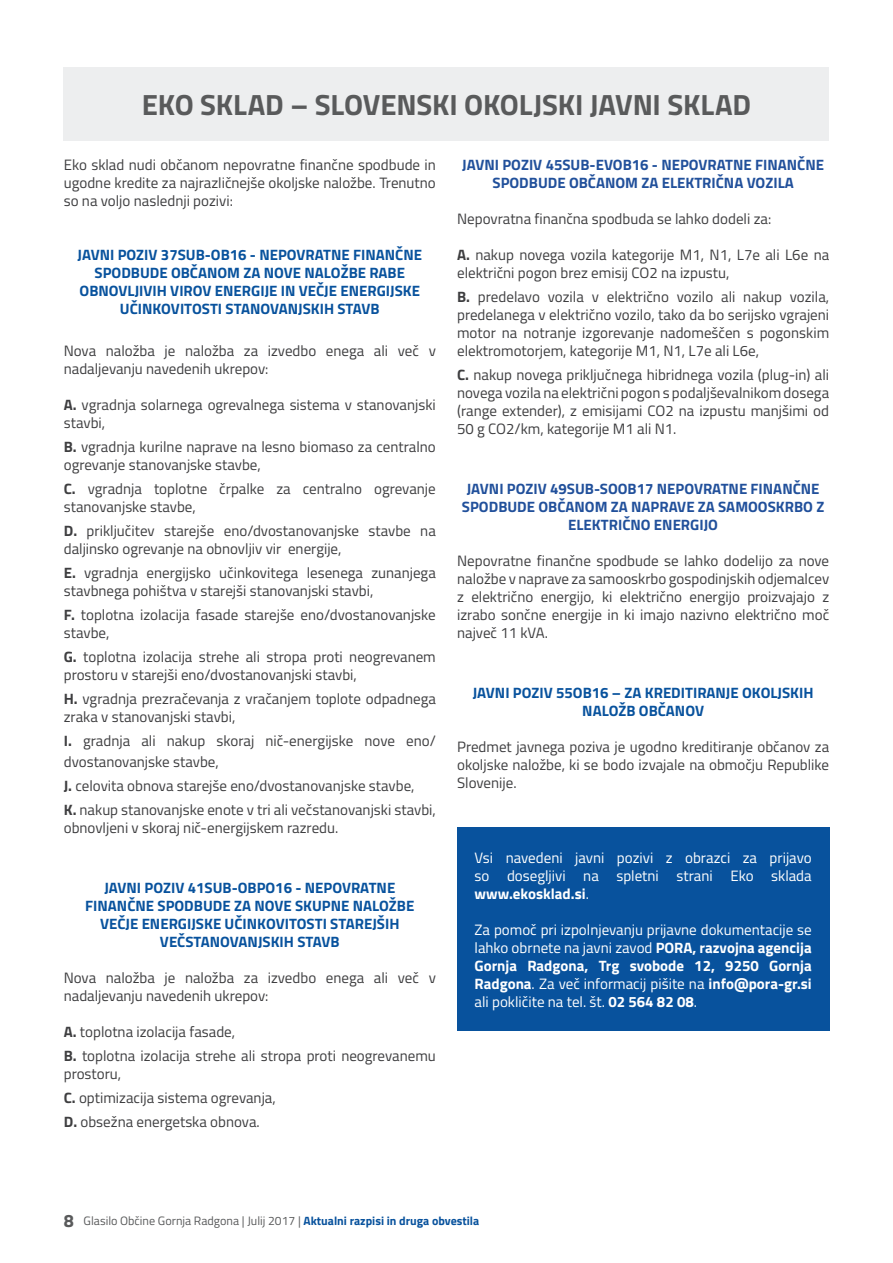
<style>
.page{position:relative;width:893px;height:1263px;background:#fff}
.page>*{position:absolute;margin:0;border:0;box-sizing:border-box;transform-origin:0 0}
.t1{font:700 29.25px "Titillium";letter-spacing:-.005em;color:#595a5b}
.t2{font:15px/18px "Titillium";color:#3e3e40}
.t3{font:700 15px/18px "Titillium";color:#08529d;text-align:center}
.t4{font:15px/18px "Titillium";color:#fff;text-align:justify}
.t5{font:700 15px/18px "Titillium";color:#21509b;text-align:center}
.t6{font:12.15px "Titillium";color:#595a5b}
.s1{font-weight:700}
.s2{font-weight:700;font-size:18px}
.s3{font-weight:700;font-size:12px;color:#08529d}
</style>
<div class="page">
<div style="left:64px;top:67px;width:765px;height:74px;background:#edeeef"></div>
<div style="left:457px;top:827px;width:372px;height:204px;background:#08529d"></div>
<h1 class="t1" style="left:142px;top:82px;width:611px">EKO SKLAD – SLOVENSKI OKOLJSKI JAVNI SKLAD</h1>
<p class="t2" style="left:64px;top:155px;width:374px;text-align:justify">Eko sklad nudi občanom nepovratne finančne spodbude in ugodne kredite za najrazličnejše okoljske naložbe. Trenutno so na voljo naslednji pozivi:</p>
<p class="t3" style="left:78px;top:245px;width:346px">JAVNI POZIV 37SUB-OB16 - NEPOVRATNE FINANČNE SPODBUDE OBČANOM ZA NOVE NALOŽBE RABE OBNOVLJIVIH VIROV ENERGIJE IN VEČJE ENERGIJSKE UČINKOVITOSTI STANOVANJSKIH STAVB</p>
<p class="t2" style="left:64px;top:341px;width:374px">Nova naložba je naložba za izvedbo enega ali več v nadaljevanju navedenih ukrepov:</p>
<p class="t2" style="left:64px;top:395px;width:374px"><span class="s1">A.</span> vgradnja solarnega ogrevalnega sistema v stanovanjski stavbi,</p>
<p class="t2" style="left:64px;top:437px;width:374px"><span class="s1">B.</span> vgradnja kurilne naprave na lesno biomaso za centralno ogrevanje stanovanjske stavbe,</p>
<p class="t2" style="left:64px;top:479px;width:374px"><span class="s1">C.</span> vgradnja toplotne črpalke za centralno ogrevanje stanovanjske stavbe,</p>
<p class="t2" style="left:64px;top:521px;width:374px"><span class="s1">D.</span> priključitev starejše eno/dvostanovanjske stavbe na daljinsko ogrevanje na obnovljiv vir energije,</p>
<p class="t2" style="left:64px;top:563px;width:374px"><span class="s1">E.</span> vgradnja energijsko učinkovitega lesenega zunanjega stavbnega pohištva v starejši stanovanjski stavbi,</p>
<p class="t2" style="left:64px;top:605px;width:374px"><span class="s1">F.</span> toplotna izolacija fasade starejše eno/dvostanovanjske stavbe,</p>
<p class="t2" style="left:64px;top:647px;width:374px"><span class="s1">G.</span> toplotna izolacija strehe ali stropa proti neogrevanem prostoru v starejši eno/dvostanovanjski stavbi,</p>
<p class="t2" style="left:64px;top:689px;width:374px"><span class="s1">H.</span> vgradnja prezračevanja z vračanjem toplote odpadnega zraka v stanovanjski stavbi,</p>
<p class="t2" style="left:64px;top:729px;width:374px;line-height:21px"><span class="s1">I.</span> gradnja ali nakup skoraj nič-energijske nove eno/ dvostanovanjske stavbe,</p>
<p class="t2" style="left:64px;top:773px;width:374px;line-height:24px"><span class="s1">J.</span> celovita obnova starejše eno/dvostanovanjske stavbe,<br><span class="s1">K.</span> nakup stanovanjske enote v tri ali večstanovanjski stavbi,</p>
<p class="t2" style="left:64px;top:818px;width:276px">obnovljeni v skoraj nič-energijskem razredu.</p>
<p class="t3" style="left:85px;top:878px;width:331px">JAVNI POZIV 41SUB-OBPO16 - NEPOVRATNE FINANČNE SPODBUDE ZA NOVE SKUPNE NALOŽBE VEČJE ENERGIJSKE UČINKOVITOSTI STAREJŠIH VEČSTANOVANJSKIH STAVB</p>
<p class="t2" style="left:64px;top:968px;width:374px">Nova naložba je naložba za izvedbo enega ali več v nadaljevanju navedenih ukrepov:</p>
<p class="t2" style="left:64px;top:1019px;width:374px;line-height:24px"><span class="s1">A.</span> toplotna izolacija fasade,<br><span class="s1">B.</span> toplotna izolacija strehe ali stropa proti neogrevanemu</p>
<p class="t2" style="left:64px;top:1061px;width:214px;line-height:24px">prostoru,<br><span class="s1">C.</span> optimizacija sistema ogrevanja,<br><span class="s1">D.</span> obsežna energetska obnova.</p>
<p class="t5" style="left:462px;top:155px;width:363px">JAVNI POZIV 45SUB-EVOB16 - NEPOVRATNE FINANČNE<br>SPODBUDE OBČANOM ZA ELEKTRIČNA VOZILA</p>
<p class="t2" style="left:457px;top:209px;width:316px">Nepovratna finančna spodbuda se lahko dodeli za:</p>
<p class="t2" style="left:457px;top:245px;width:374px"><span class="s1">A.</span> nakup novega vozila kategorije M1, N1, L7e ali L6e na električni pogon brez emisij CO2 na izpustu,</p>
<p class="t2" style="left:457px;top:287px;width:374px;text-align:justify"><span class="s1">B.</span> predelavo vozila v električno vozilo ali nakup vozila, predelanega v električno vozilo, tako da bo serijsko vgrajeni motor na notranje izgorevanje nadomeščen s pogonskim elektromotorjem, kategorije M1, N1, L7e ali L6e,</p>
<p class="t2" style="left:457px;top:365px;width:374px;text-align:justify"><span class="s1">C.</span> nakup novega priključnega hibridnega vozila (plug-in) ali novega vozila na električni pogon s podaljševalnikom dosega (range extender), z emisijami CO2 na izpustu manjšimi od 50 g CO2/km, kategorije M1 ali N1.</p>
<p class="t5" style="left:462px;top:479px;width:364px">JAVNI POZIV 49SUB-SOOB17 NEPOVRATNE FINANČNE<br>SPODBUDE OBČANOM ZA NAPRAVE ZA SAMOOSKRBO Z<br>ELEKTRIČNO ENERGIJO</p>
<p class="t2" style="left:457px;top:551px;width:374px;text-align:justify">Nepovratne finančne spodbude se lahko dodelijo za nove naložbe v naprave za samooskrbo gospodinjskih odjemalcev z električno energijo, ki električno energijo proizvajajo z izrabo sončne energije in ki imajo nazivno električno moč največ 11 kVA.</p>
<p class="t3" style="left:473px;top:683px;width:342px">JAVNI POZIV 55OB16 – ZA KREDITIRANJE OKOLJSKIH<br>NALOŽB OBČANOV</p>
<p class="t2" style="left:457px;top:737px;width:374px;text-align:justify">Predmet javnega poziva je ugodno kreditiranje občanov za okoljske naložbe, ki se bodo izvajale na območju Republike Slovenije.</p>
<p class="t4" style="left:475px;top:848px;width:339px">Vsi navedeni javni pozivi z obrazci za prijavo so dosegljivi na spletni strani Eko sklada <span class="s1">www.ekosklad.si</span>.</p>
<p class="t4" style="left:475px;top:920px;width:339px">Za pomoč pri izpolnjevanju prijavne dokumentacije se lahko obrnete na javni zavod <span class="s1">PORA, razvojna agencija Gornja Radgona, Trg svobode 12, 9250 Gornja Radgona</span>. Za več informacij pišite na <span class="s1">info@pora-gr.si </span>ali pokličite na tel. št. <span class="s1">02 564 82 08</span>.</p>
<p class="t6" style="left:64px;top:1211px;width:417px"><span class="s2">8</span> Glasilo Občine Gornja Radgona | Julij 2017 | <span class="s3">Aktualni razpisi in druga obvestila</span></p>
</div>
